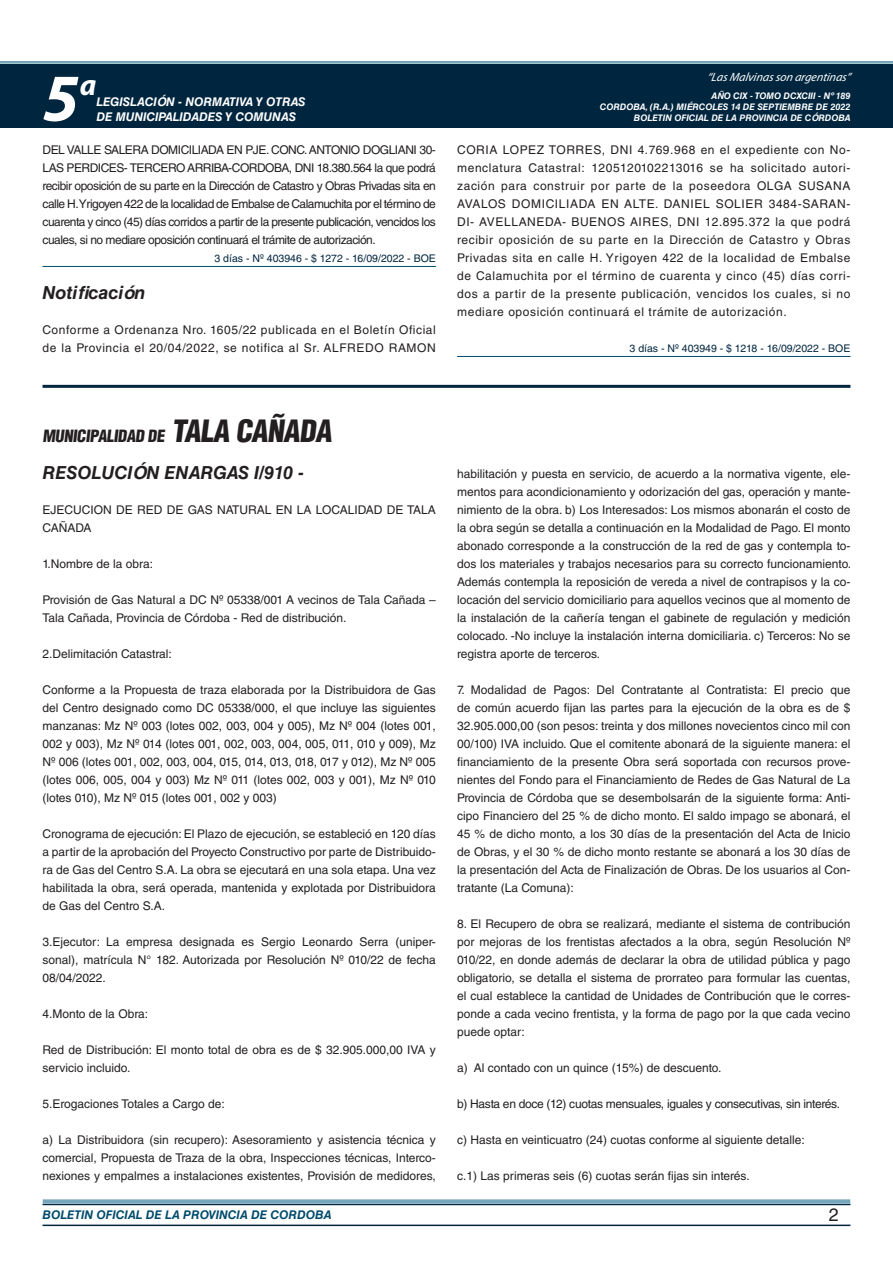
<style>
.page{position:relative;width:893px;height:1263px;background:#fff}
.page>*{position:absolute;margin:0;border:0;box-sizing:border-box;transform-origin:0 0}
.t1{font:italic 700 67.5px "Myriad Pro";color:#fff}
.t2{font:italic 700 30px "Myriad Pro";color:#fff}
.NOMBRE_DE_MINISTERIO{font:italic 700 18px "Helvetica LT Std";color:#231f20}
.t3{font:18px "Helvetica LT Std";color:#231f20}
.BASE{font:900 condensed 16.5px "Helvetica LT Std";color:#231f20}
.TEXTO_BASE{font:12px/18px "Helvetica LT Std";color:#231f20;text-align:justify}
.TEXTO_BASE-2{font:12px/18px "Helvetica LT Std";letter-spacing:.05em;color:#231f20}
.TEXTO_BASE-3{font:12px "Helvetica LT Std";letter-spacing:-.025em;color:#231f20}
.t4{font:italic 700 12px "Helvetica LT Std";color:#fff}
.t5{font:italic 700 12px "Helvetica LT Std";color:#004b6c}
.t6{font:italic 12px "Myriad Pro";color:#fff}
.FECHA_DE_VENCIMIENTO{font:10.5px "Helvetica LT Std";color:#00263f}
.t7{font:italic 700 9px/10.8px "Helvetica LT Std";color:#fff;text-align:right}
.s1{font-size:30px}
</style>
<div class="page">
<div style="left:0;top:61px;width:893px;height:6px;background:#fff;opacity:.75"></div>
<div style="left:0;top:64px;width:893px;height:64px;background:#00263f"></div>
<hr style="left:43px;top:1224px;width:807px;height:2px;background:#00263f">
<div style="left:42px;top:1198px;width:809px;height:8px;background:#fff;opacity:.75"></div>
<hr style="left:43px;top:266px;width:393px;height:1px;background:#004b6c">
<hr style="left:457px;top:356px;width:393px;height:1px;background:#004b6c">
<hr style="left:43px;top:385px;width:807px;height:3px;background:#00263f">
<h1 class="t1" style="left:43px;top:54px;width:38px">5</h1>
<h2 class="t2" style="left:80px;top:66px;width:18px">a</h2>
<p class="t4" style="left:96px;top:95px;width:211px">LEGISLACIÓN - NORMATIVA Y OTRAS</p>
<p class="t4" style="left:96px;top:109px;width:201px">DE MUNICIPALIDADES Y COMUNAS</p>
<p class="TEXTO_BASE" style="left:43px;top:141px;width:395px">DEL VALLE SALERA DOMICILIADA EN PJE. CONC. ANTONIO DOGLIANI 30- LAS PERDICES- TERCERO ARRIBA-CORDOBA, DNI 18.380.564 la que podrá recibir oposición de su parte en la Dirección de Catastro y Obras Privadas sita en calle H.Yrigoyen 422 de la localidad de Embalse de Calamuchita por el término de cuarenta y cinco (45) días corridos a partir de la presente publicación, vencidos los cuales, si no mediare oposición continuará el trámite de autorización.</p>
<p class="FECHA_DE_VENCIMIENTO" style="left:215px;top:252px;width:223px">3 días - Nº 403946 - $ 1272 - 16/09/2022 - BOE</p>
<p class="NOMBRE_DE_MINISTERIO" style="left:43px;top:282px;width:105px">Notificación</p>
<p class="TEXTO_BASE-2" style="left:43px;top:321px;width:395px">Conforme a Ordenanza Nro. 1605/22 publicada en el Boletín Oficial de la Provincia el 20/04/2022, se notifica al Sr. ALFREDO RAMON</p>
<p class="t6" style="left:707px;top:70px;width:145px">“LasMalvinasson argentinas”</p>
<p class="t7" style="left:600px;top:91px;width:252px">AÑO CIX - TOMO DCXCIII - Nº 189<br>CORDOBA, (R.A.) MIÉRCOLES 14 DE SEPTIEMBRE DE 2022<br>BOLETIN OFICIAL DE LA PROVINCIA DE CÓRDOBA</p>
<p class="TEXTO_BASE" style="left:457px;top:141px;width:395px">CORIA LOPEZ TORRES, DNI 4.769.968 en el expediente con No&shy;menclatura Catastral: 1205120102213016 se ha solicitado autori&shy;zación para construir por parte de la poseedora OLGA SUSANA AVALOS DOMICILIADA EN ALTE. DANIEL SOLIER 3484-SARAN-DI- AVELLANEDA- BUENOS AIRES, DNI 12.895.372 la que podrá recibir oposición de su parte en la Dirección de Catastro y Obras Privadas sita en calle H. Yrigoyen 422 de la localidad de Embalse de Calamuchita por el término de cuarenta y cinco (45) días corri&shy;dos a partir de la presente publicación, vencidos los cuales, si no mediare oposición continuará el trámite de autorización.</p>
<p class="FECHA_DE_VENCIMIENTO" style="left:630px;top:342px;width:222px">3 días - Nº 403949 - $ 1218 - 16/09/2022 - BOE</p>
<p class="BASE" style="left:43px;top:425px;width:295px">MUNICIPALIDAD DE <span class="s1">TALA CAÑADA</span></p>
<p class="NOMBRE_DE_MINISTERIO" style="left:43px;top:462px;width:263px">RESOLUCIÓN ENARGAS I/910 -</p>
<p class="TEXTO_BASE" style="left:43px;top:501px;width:395px">EJECUCION DE RED DE GAS NATURAL EN LA LOCALIDAD DE TALA<br>CAÑADA</p>
<p class="TEXTO_BASE" style="left:43px;top:555px;width:112px">1.Nombre de la obra:</p>
<p class="TEXTO_BASE" style="left:43px;top:591px;width:395px">Provisión de Gas Natural a DC Nº 05338/001 A vecinos de Tala Cañada –<br>Tala Cañada, Provincia de Córdoba - Red de distribución.</p>
<p class="TEXTO_BASE" style="left:43px;top:645px;width:131px">2.Delimitación Catastral:</p>
<p class="TEXTO_BASE" style="left:43px;top:681px;width:395px">Conforme a la Propuesta de traza elaborada por la Distribuidora de Gas del Centro designado como DC 05338/000, el que incluye las siguientes manzanas: Mz Nº 003 (lotes 002, 003, 004 y 005), Mz Nº 004 (lotes 001, 002 y 003), Mz Nº 014 (lotes 001, 002, 003, 004, 005, 011, 010 y 009), Mz Nº 006 (lotes 001, 002, 003, 004, 015, 014, 013, 018, 017 y 012), Mz Nº 005 (lotes 006, 005, 004 y 003) Mz Nº 011 (lotes 002, 003 y 001), Mz Nº 010 (lotes 010), Mz Nº 015 (lotes 001, 002 y 003)</p>
<p class="TEXTO_BASE" style="left:43px;top:825px;width:395px">Cronograma de ejecución: El Plazo de ejecución, se estableció en 120 días a partir de la aprobación del Proyecto Constructivo por parte de Distribuido&shy;ra de Gas del Centro S.A. La obra se ejecutará en una sola etapa. Una vez habilitada la obra, será operada, mantenida y explotada por Distribuidora de Gas del Centro S.A.</p>
<p class="TEXTO_BASE" style="left:43px;top:933px;width:395px">3.Ejecutor: La empresa designada es Sergio Leonardo Serra (uniper&shy;sonal), matrícula N° 182. Autorizada por Resolución Nº 010/22 de fecha 08/04/2022.</p>
<p class="TEXTO_BASE" style="left:43px;top:1005px;width:107px">4.Monto de la Obra:</p>
<p class="TEXTO_BASE" style="left:43px;top:1041px;width:395px">Red de Distribución: El monto total de obra es de $ 32.905.000,00 IVA y servicio incluido.</p>
<p class="TEXTO_BASE" style="left:43px;top:1095px;width:184px">5.Erogaciones Totales a Cargo de:</p>
<p class="TEXTO_BASE" style="left:43px;top:1131px;width:395px">a) La Distribuidora (sin recupero): Asesoramiento y asistencia técnica y comercial, Propuesta de Traza de la obra, Inspecciones técnicas, Interco&shy;nexiones y empalmes a instalaciones existentes, Provisión de medidores,</p>
<p class="TEXTO_BASE" style="left:457px;top:465px;width:396px">habilitación y puesta en servicio, de acuerdo a la normativa vigente, ele&shy;mentos para acondicionamiento y odorización del gas, operación y mante&shy;nimiento de la obra. b) Los Interesados: Los mismos abonarán el costo de la obra según se detalla a continuación en la Modalidad de Pago. El monto abonado corresponde a la construcción de la red de gas y contempla to&shy;dos los materiales y trabajos necesarios para su correcto funcionamiento.<br>Además contempla la reposición de vereda a nivel de contrapisos y la co&shy;locación del servicio domiciliario para aquellos vecinos que al momento de la instalación de la cañería tengan el gabinete de regulación y medición colocado. -No incluye la instalación interna domiciliaria. c) Terceros: No se registra aporte de terceros.</p>
<p class="TEXTO_BASE" style="left:457px;top:681px;width:395px">7. Modalidad de Pagos: Del Contratante al Contratista: El precio que de común acuerdo fijan las partes para la ejecución de la obra es de $ 32.905.000,00 (son pesos: treinta y dos millones novecientos cinco mil con 00/100) IVA incluido. Que el comitente abonará de la siguiente manera: el financiamiento de la presente Obra será soportada con recursos prove&shy;nientes del Fondo para el Financiamiento de Redes de Gas Natural de La Provincia de Córdoba que se desembolsarán de la siguiente forma: Anti&shy;cipo Financiero del 25 % de dicho monto. El saldo impago se abonará, el 45 % de dicho monto, a los 30 días de la presentación del Acta de Inicio de Obras, y el 30 % de dicho monto restante se abonará a los 30 días de la presentación del Acta de Finalización de Obras. De los usuarios al Con&shy;tratante (La Comuna):</p>
<p class="TEXTO_BASE" style="left:457px;top:915px;width:395px">8. El Recupero de obra se realizará, mediante el sistema de contribución por mejoras de los frentistas afectados a la obra, según Resolución Nº 010/22, en donde además de declarar la obra de utilidad pública y pago obligatorio, se detalla el sistema de prorrateo para formular las cuentas, el cual establece la cantidad de Unidades de Contribución que le corres&shy;ponde a cada vecino frentista, y la forma de pago por la que cada vecino puede optar:</p>
<p class="TEXTO_BASE" style="left:457px;top:1059px;width:266px">a) Al contado con un quince (15%) de descuento.</p>
<p class="TEXTO_BASE-3" style="left:457px;top:1097px;width:384px">b) Hasta en doce (12) cuotas mensuales, iguales y consecutivas, sin interés.</p>
<p class="TEXTO_BASE" style="left:457px;top:1131px;width:349px">c) Hasta en veinticuatro (24) cuotas conforme al siguiente detalle:</p>
<p class="TEXTO_BASE" style="left:457px;top:1167px;width:294px">c.1) Las primeras seis (6) cuotas serán fijas sin interés.</p>
<p class="t5" style="left:43px;top:1208px;width:290px">BOLETIN OFICIAL DE LA PROVINCIA DE CORDOBA</p>
<p class="t3" style="left:829px;top:1204px;width:12px">2</p>
</div>
